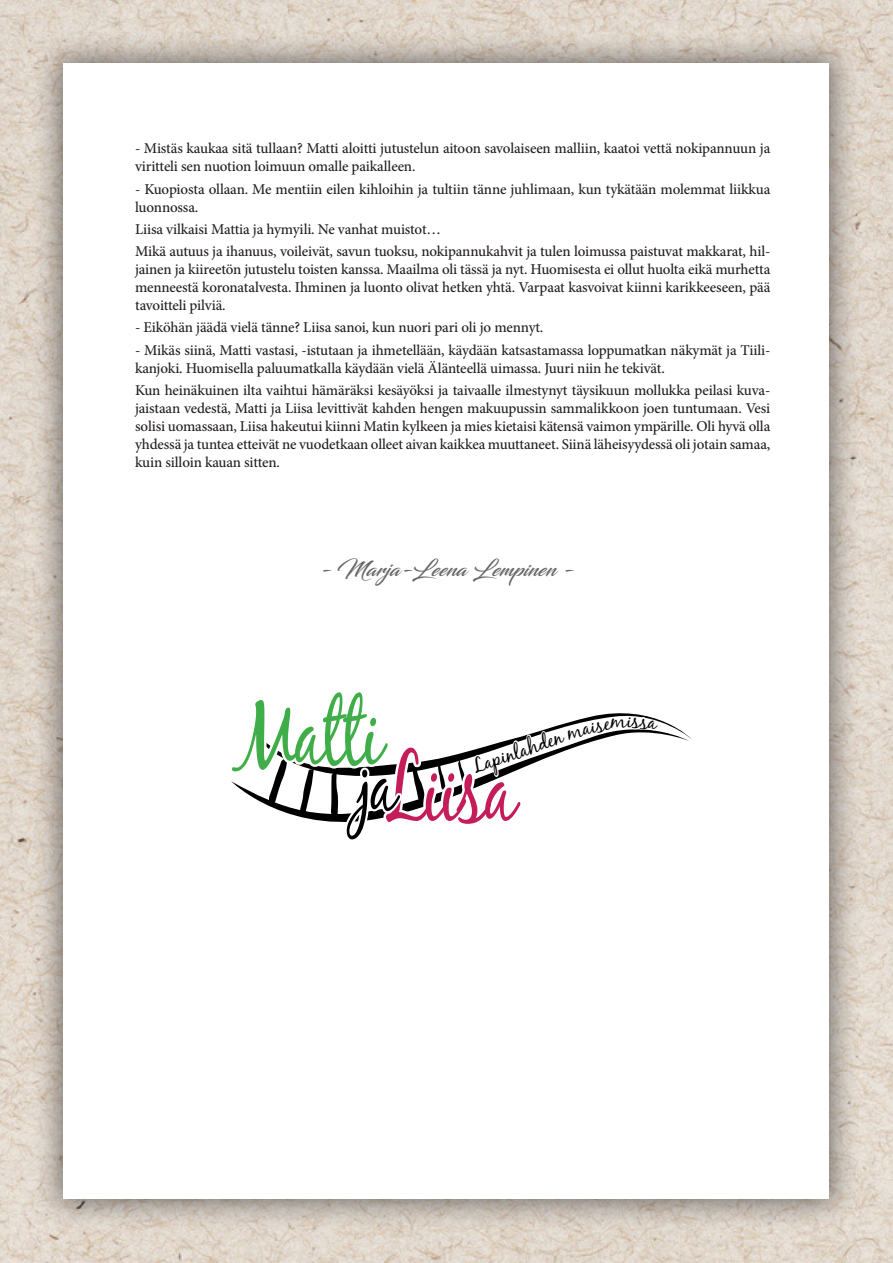
<style>
.page{position:relative;width:893px;height:1263px;background:#fff}
.page>*{position:absolute;margin:0;border:0;box-sizing:border-box;transform-origin:0 0}
.t1{font:93.3px "Black Jack";letter-spacing:-.03em;color:#c41d59;scale:.79 1}
.t2{font:91.2px "Black Jack";letter-spacing:-.03em;color:#3fae49;scale:.79 1}
.t3{font:21px "Blacksword";letter-spacing:.01em;color:#656568}
.t4{font:19.95px "Black Jack";color:#000001}
.t5{font:500 15px/18px "Minion Pro";letter-spacing:-.01em;color:#231f20}
.s1{font-size:78px;color:#000001}
</style>
<div class="page">
<img style="left:0;top:0;width:893px;height:1263px">
<div style="left:31px;top:31px;width:831px;height:1201px;background:#231f20;opacity:.56"></div>
<div style="left:64px;top:64px;width:765px;height:1135px;background:#fff"></div>
<svg style="left:231px;top:713px;width:461px;height:109px"></svg>
<p class="t5" style="left:135px;top:140px;width:637px">- Mistäs kaukaa sitä tullaan? Matti aloitti jutustelun aitoon savolaiseen malliin, kaatoi vettä nokipannuun ja viritteli sen nuotion loimuun omalle paikalleen.</p>
<p class="t5" style="left:135px;top:180px;width:637px">- Kuopiosta ollaan. Me mentiin eilen kihloihin ja tultiin tänne juhlimaan, kun tykätään molemmat liikkua luonnossa.</p>
<p class="t5" style="left:135px;top:218px;width:637px;line-height:22.2px">Liisa vilkaisi Mattia ja hymyili. Ne vanhat muistot…<br>Mikä autuus ja ihanuus, voileivät, savun tuoksu, nokipannukahvit ja tulen loimussa paistuvat makkarat, hil-</p>
<p class="t5" style="left:135px;top:260px;width:637px;text-align:justify">jainen ja kiireetön jutustelu toisten kanssa. Maailma oli tässä ja nyt. Huomisesta ei ollut huolta eikä murhetta menneestä koronatalvesta. Ihminen ja luonto olivat hetken yhtä. Varpaat kasvoivat kiinni karikkeeseen, pää tavoitteli pilviä.</p>
<p class="t5" style="left:135px;top:319px;width:410px">- Eiköhän jäädä vielä tänne? Liisa sanoi, kun nuori pari oli jo mennyt.</p>
<p class="t5" style="left:135px;top:341px;width:637px">- Mikäs siinä, Matti vastasi, -istutaan ja ihmetellään, käydään katsastamassa loppumatkan näkymät ja Tiili&shy;kanjoki. Huomisella paluumatkalla käydään vielä Älänteellä uimassa. Juuri niin he tekivät.</p>
<p class="t5" style="left:135px;top:381px;width:637px;text-align:justify">Kun heinäkuinen ilta vaihtui hämäräksi kesäyöksi ja taivaalle ilmestynyt täysikuun mollukka peilasi kuva&shy;jaistaan vedestä, Matti ja Liisa levittivät kahden hengen makuupussin sammalikkoon joen tuntumaan. Vesi solisi uomassaan, Liisa hakeutui kiinni Matin kylkeen ja mies kietaisi kätensä vaimon ympärille. Oli hyvä olla yhdessä ja tuntea etteivät ne vuodetkaan olleet aivan kaikkea muuttaneet. Siinä läheisyydessä oli jotain samaa, kuin silloin kauan sitten.</p>
<h3 class="t3" style="left:319px;top:556px;width:256px">- Marja-Leena Lempinen -</h3>
<h2 class="t2" style="left:237px;top:678px;width:186px">Matti</h2>
<h3 class="t4" style="left:469px;top:755px;width:59px;rotate:-19deg">Lapinla</h3>
<h1 class="t1" style="left:358px;top:732px;width:202px"><span class="s1">ja</span>Liisa</h1>
<h3 class="t4" style="left:627px;top:709px;width:7px">i</h3>
</div>
